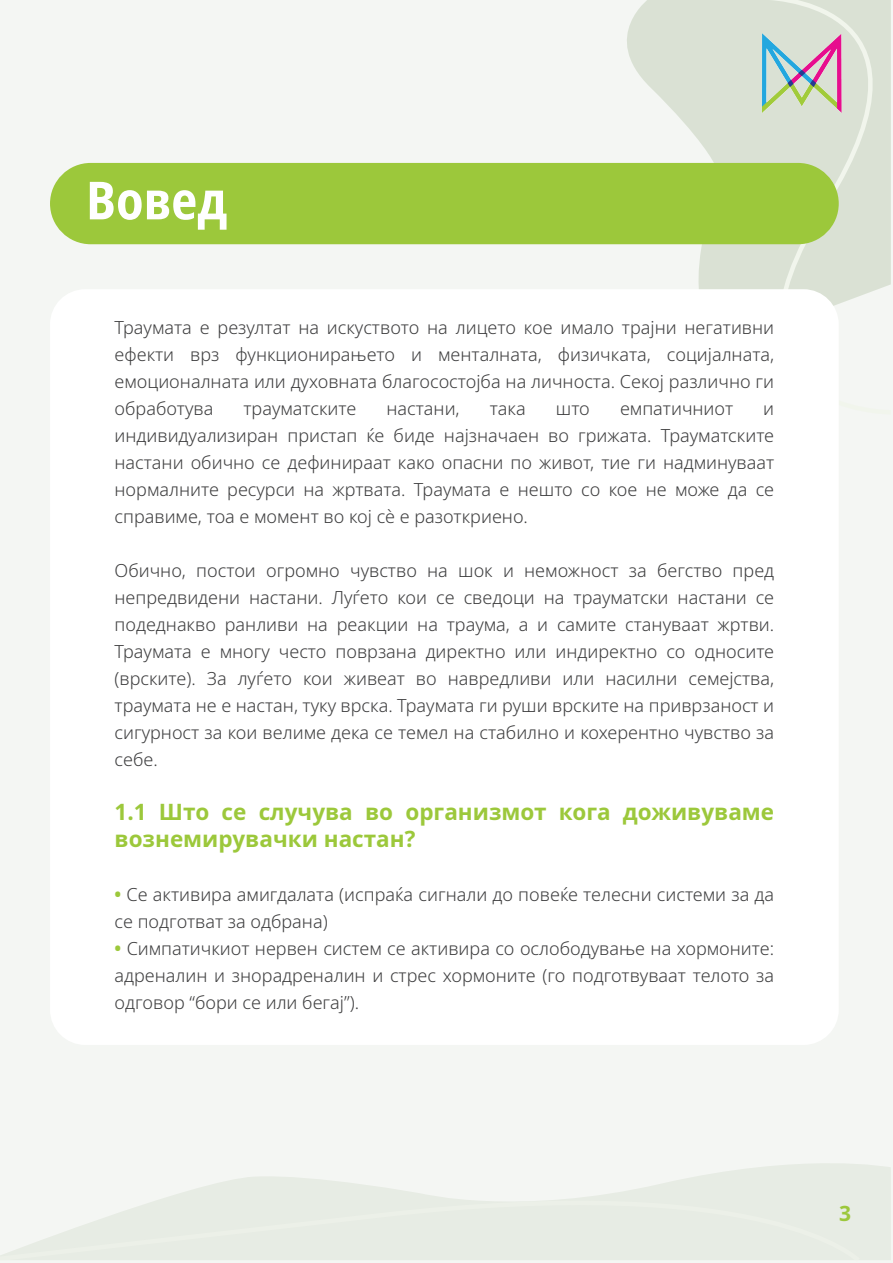
<style>
.page{position:relative;width:893px;height:1263px;background:#f4f6f3}
.page>*{position:absolute;margin:0;border:0;box-sizing:border-box;transform-origin:0 0}
.t1{font:700 condensed 52.5px "Noto Sans";color:#fff}
.t2{font:700 22.5px/27px "Noto Sans";color:#9cc83b}
.t3{font:700 21px "Noto Sans";color:#9cc83b}
.t4{font:300 18px/27px "Noto Sans";color:#3e3e3f;text-align:justify}
.s1{font-weight:700;color:#9cc83b}
</style>
<div class="page">
<svg style="left:627px;top:0;width:68px;height:245px;fill:#dae1d4"></svg>
<div style="left:695px;top:0;width:196px;height:306px;background:#dae1d4"></div>
<svg style="left:156px;top:1163px;width:735px;height:97px"></svg>
<svg style="left:0;top:1201px;width:860px;height:59px"></svg>
<div style="left:50px;top:289px;width:789px;height:756px;background:#fff;border-radius:35px"></div>
<div style="left:50px;top:163px;width:789px;height:81px;background:#9cc83b;border-radius:41px"></div>
<img style="left:762px;top:32px;width:82px;height:82px">
<h1 class="t1" style="left:86px;top:162px;width:143px">Вовед</h1>
<p class="t4" style="left:115px;top:314px;width:661px">Траумата е резултат на искуството на лицето кое имало трајни негативни ефекти врз функционирањето и менталната, физичката, социјалната, емоционалната или духовната благосостојба на личноста. Секој различно ги обработува</p>
<p class="t4" style="left:243px;top:395px;width:114px">трауматските</p>
<p class="t4" style="left:386px;top:395px;width:75px">настани,</p>
<p class="t4" style="left:490px;top:395px;width:37px">така</p>
<p class="t4" style="left:556px;top:395px;width:36px">што</p>
<p class="t4" style="left:620px;top:395px;width:115px">емпатичниот</p>
<p class="t4" style="left:115px;top:395px;width:661px;text-indent:649px">и индивидуализиран пристап ќе биде најзначаен во грижата. Трауматските настани обично се дефинираат како опасни по живот, тие ги надминуваат нормалните ресурси на жртвата. Траумата е нешто со кое не може да се справиме, тоа е момент во кој сè е разоткриено.</p>
<p class="t4" style="left:115px;top:557px;width:661px">Обично, постои огромно чувство на шок и неможност за бегство пред непредвидени настани. Луѓето кои се сведоци на трауматски настани се подеднакво ранливи на реакции на траума, a и самите стануваат жртви.<br>Траумата е многу често поврзана директно или индиректно со односите (врските). За луѓето кои живеат во навредливи или насилни семејства, траумата не е настан, туку врска. Траумата ги руши врските на приврзаност и сигурност за кои велиме дека се темел на стабилно и кохерентно чувство за себе.</p>
<p class="t2" style="left:115px;top:799px;width:661px">1.1 Што се случува во организмот кога доживуваме вознемирувачки настан?</p>
<p class="t4" style="left:115px;top:881px;width:661px"><span class="s1">•</span> Се активира амигдалата (испраќа сигнали до повеќе телесни системи за да се подготват за одбрана)</p>
<p class="t4" style="left:115px;top:935px;width:661px"><span class="s1">•</span> Симпатичкиот нервен систем се активира со ослободување на хормоните: адреналин и знорадреналин и стрес хормоните (го подготвуваат телото за одговор “бори се или бегај”).</p>
<p class="t3" style="left:839px;top:1198px;width:14px">3</p>
</div>
